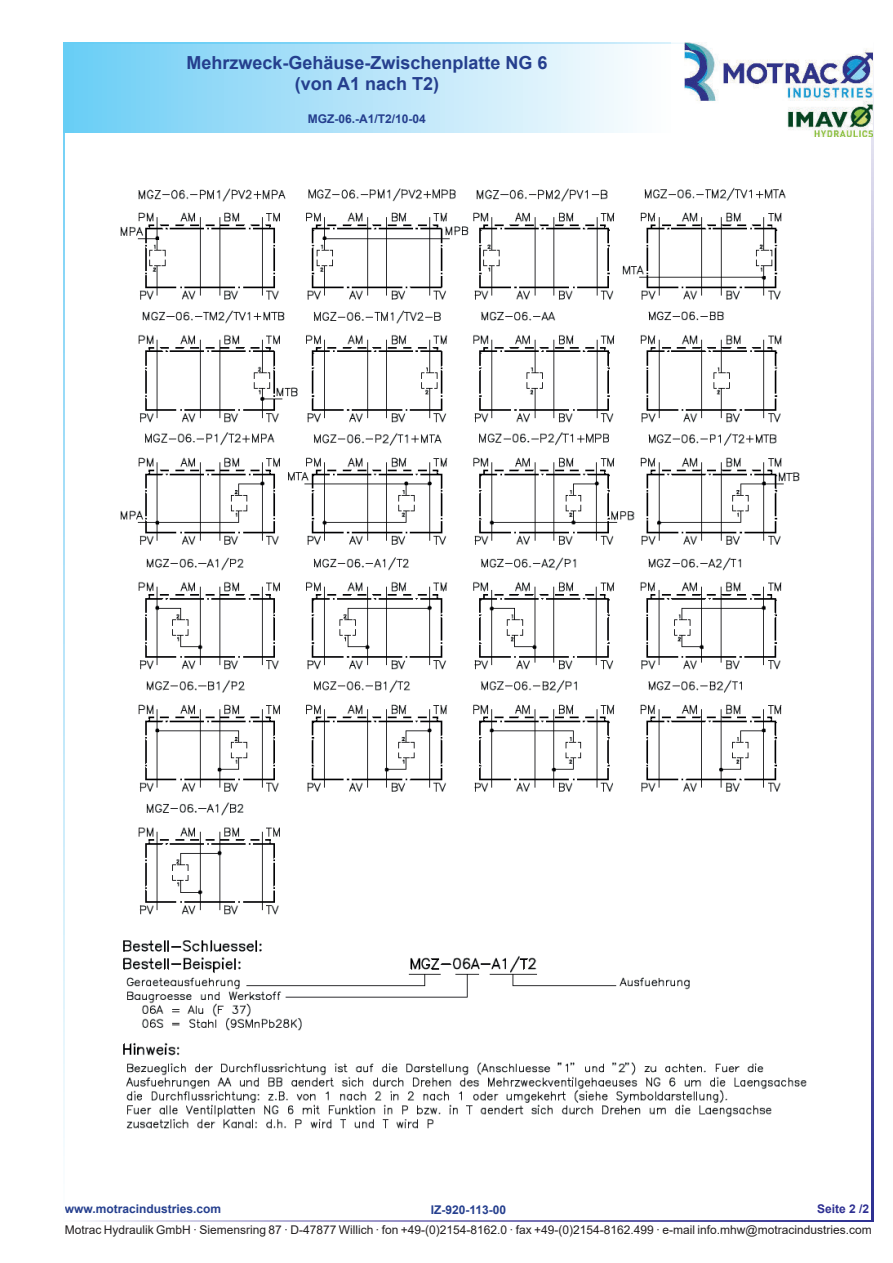
<style>
.page{position:relative;width:893px;height:1263px;background:#fff}
.page>*{position:absolute;margin:0;border:0;box-sizing:border-box;transform-origin:0 0}
.t1{font:700 18px/21.6px "Arial";color:#253f8e;text-align:center}
.t2{font:12px "Arial";color:#231f20}
.t3{font:700 12px "Arial";color:#253f8e}
.t4{font:700 12px "Arial";color:#2e3092}
</style>
<div class="page">
<div style="left:65px;top:44px;width:605px;height:88px;background:linear-gradient(to right,#6ccdf5,#fffdfe)"></div>
<img style="left:64px;top:44px;width:1px;height:88px">
<svg style="left:64px;top:43px;width:621px;height:1px"></svg>
<img style="left:685px;top:43px;width:187px;height:93px">
<img style="left:120px;top:187px;width:687px;height:942px">
<h1 class="t1" style="left:186px;top:53px;width:363px">Mehrzweck-Gehäuse-Zwischenplatte NG 6 (von A1 nach T2)</h1>
<p class="t3" style="left:308px;top:114px;width:120px">MGZ-06.-A1/T2/10-04</p>
<p class="t3" style="left:65px;top:1204px;width:158px">www.motracindustries.com</p>
<p class="t4" style="left:817px;top:1204px;width:54px">Seite 2 /2</p>
<p class="t2" style="left:65px;top:1225px;width:808px">Motrac Hydraulik GmbH · Siemensring 87 · D-47877 Willich · fon +49-(0)2154-8162.0 · fax +49-(0)2154-8162.499 · e-mail info.mhw@motracindustries.com</p>
<p class="t3" style="left:431px;top:1206px;width:77px">IZ-920-113-00</p>
</div>
